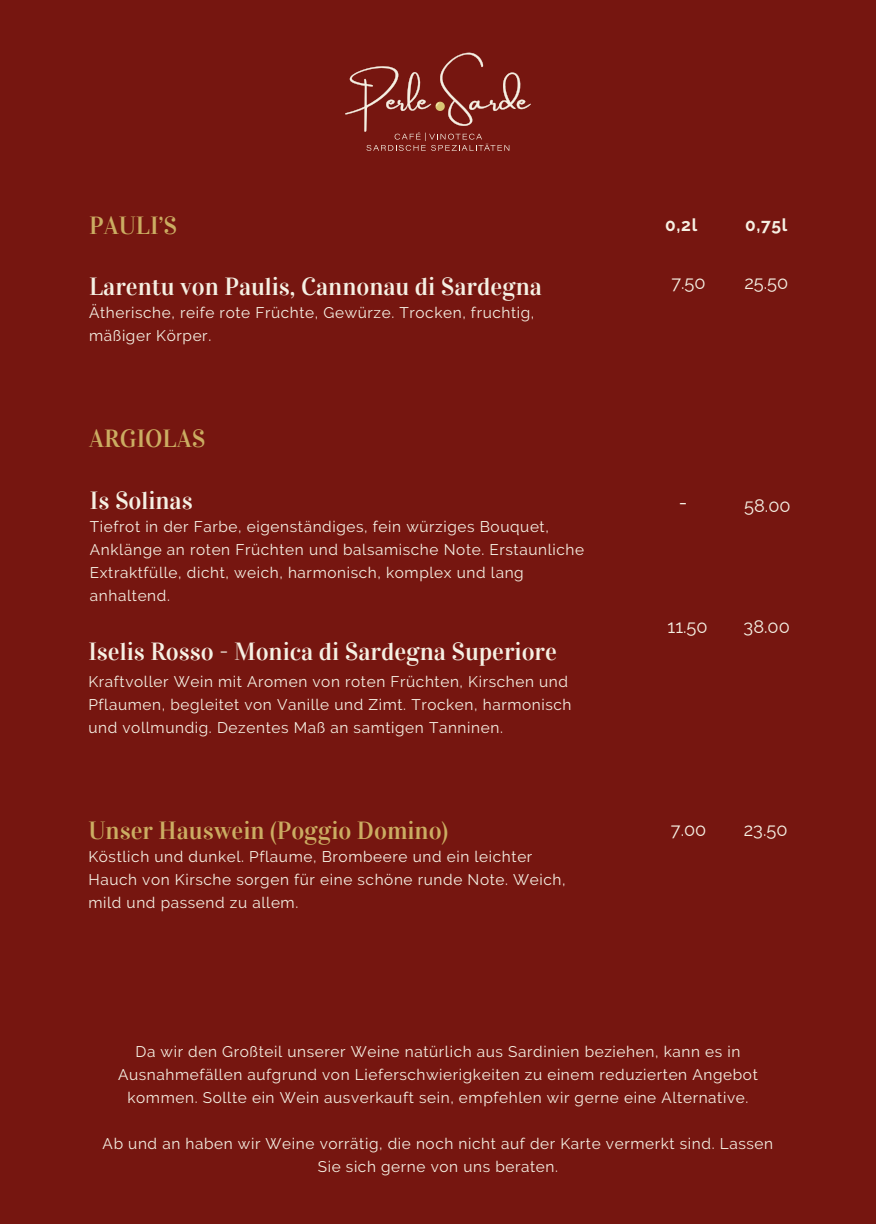
<style>
.page{position:relative;width:876px;height:1224px;background:#761610}
.page>*{position:absolute;margin:0;border:0;box-sizing:border-box;transform-origin:0 0}
.t1{font:24.8px "Vidaloka";color:#f5f0e3}
.t2{font:24.8px "Vidaloka";color:#cbad62}
.t3{font:20.2px "Raleway";color:#f5f0e3}
.t4{font:18.2px "Raleway";color:#f5f0e3}
.t5{font:700 17.4px "Raleway";color:#f5f0e3}
.t6{font:15.4px/23px "Raleway";letter-spacing:.04em;color:#f5f0e3}
</style>
<div class="page">
<svg style="left:345px;top:53px;width:186px;height:98px"></svg>
<p class="t2" style="left:89px;top:211px;width:89px">PAULI’S</p>
<h2 class="t1" style="left:89px;top:272px;width:454px">Larentu von Paulis, Cannonau di Sardegna</h2>
<p class="t6" style="left:89px;top:301px;width:447px">Ätherische, reife rote Früchte, Gewürze. Trocken, fruchtig, mäßiger Körper.</p>
<p class="t2" style="left:89px;top:424px;width:118px">ARGIOLAS</p>
<h1 class="t1" style="left:90px;top:485px;width:104px">Is Solinas</h1>
<h2 class="t6" style="left:90px;top:515px;width:496px">Tiefrot in der Farbe, eigenständiges, fein würziges Bouquet, Anklänge an roten Früchten und balsamische Note. Erstaunliche Extraktfülle, dicht, weich, harmonisch, komplex und lang anhaltend.</h2>
<p class="t1" style="left:88px;top:637px;width:470px">Iselis Rosso - Monica di Sardegna Superiore</p>
<h1 class="t6" style="left:88px;top:670px;width:485px">Kraftvoller Wein mit Aromen von roten Früchten, Kirschen und<br>Pflaumen, begleitet von Vanille und Zimt. Trocken, harmonisch und vollmundig. Dezentes Maß an samtigen Tanninen.</h1>
<h2 class="t2" style="left:88px;top:816px;width:361px">Unser Hauswein (Poggio Domino)</h2>
<p class="t6" style="left:88px;top:845px;width:479px">Köstlich und dunkel. Pflaume, Brombeere und ein leichter<br>Hauch von Kirsche sorgen für eine schöne runde Note. Weich, mild und passend zu allem.</p>
<h2 class="t5" style="left:665px;top:215px;width:34px">0,2l</h2>
<p class="t5" style="left:745px;top:215px;width:44px">0,75l</p>
<p class="t4" style="left:671px;top:272px;width:36px">7.50</p>
<p class="t4" style="left:744px;top:272px;width:45px">25.50</p>
<p class="t3" style="left:679px;top:490px;width:10px">-</p>
<p class="t4" style="left:744px;top:495px;width:48px">58.00</p>
<h3 class="t4" style="left:668px;top:616px;width:42px">11.50</h3>
<h3 class="t4" style="left:744px;top:616px;width:48px">38.00</h3>
<p class="t4" style="left:671px;top:819px;width:37px">7.00</p>
<p class="t4" style="left:744px;top:819px;width:45px">23.50</p>
<p class="t6" style="left:118px;top:1040px;width:641px;text-align:center">Da wir den Großteil unserer Weine natürlich aus Sardinien beziehen, kann es in<br>Ausnahmefällen aufgrund von Lieferschwierigkeiten zu einem reduzierten Angebot kommen. Sollte ein Wein ausverkauft sein, empfehlen wir gerne eine Alternative.</p>
<p class="t6" style="left:103px;top:1132px;width:672px;text-align:center">Ab und an haben wir Weine vorrätig, die noch nicht auf der Karte vermerkt sind. Lassen<br>Sie sich gerne von uns beraten.</p>
</div>
